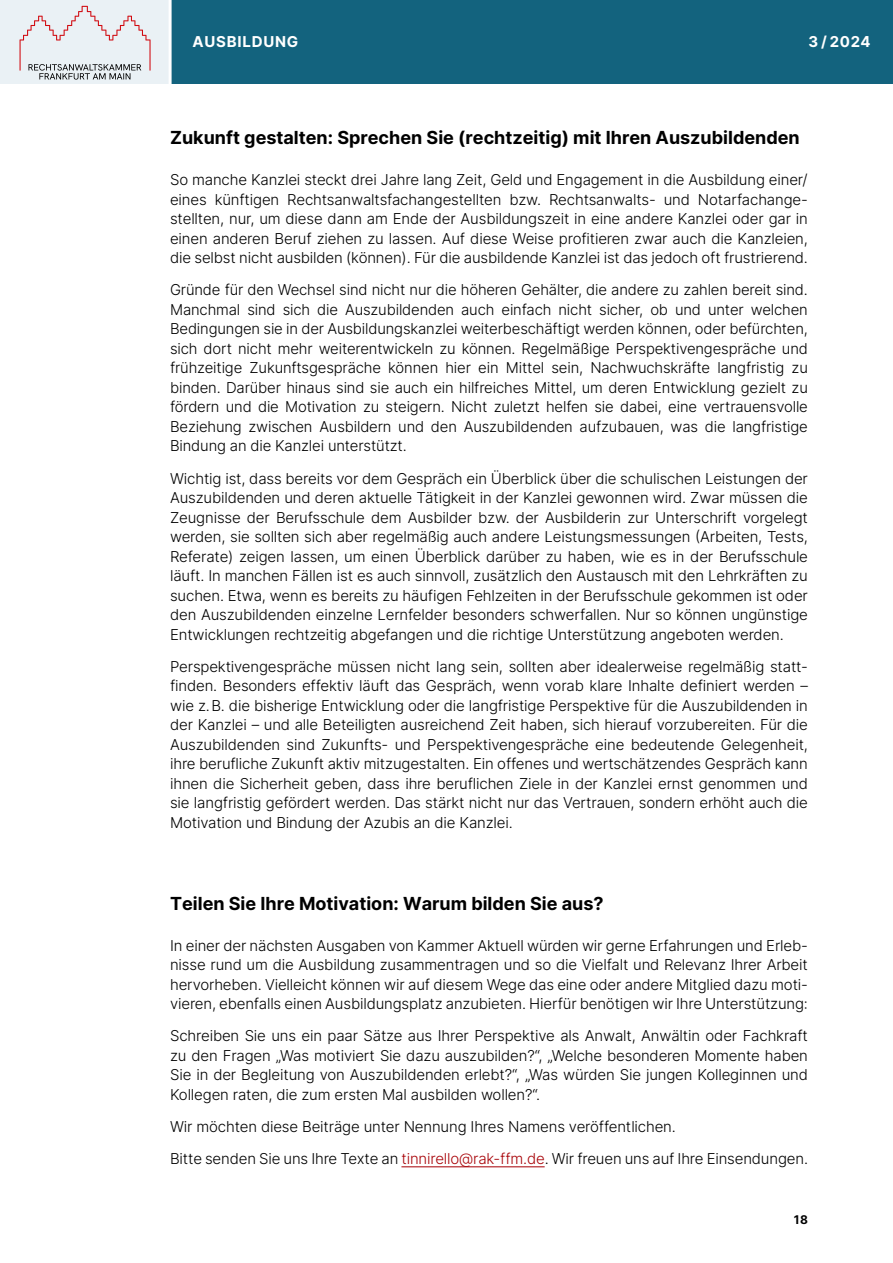
<style>
.page{position:relative;width:893px;height:1263px;background:#fff}
.page>*{position:absolute;margin:0;border:0;box-sizing:border-box;transform-origin:0 0}
.t1{font:18px "Inter";color:#000}
.t2{font:300 15px/19.5px "Inter";letter-spacing:-.01em;color:#000;text-align:justify}
.t3{font:15px "Inter";letter-spacing:.05em;color:#fff}
.t4{font:12px "Inter";color:#000}
.s1{color:#a80409}
</style>
<div class="page">
<div style="left:170px;top:0;width:723px;height:84px;background:#13637e"></div>
<div style="left:0;top:0;width:170px;height:84px;background:#eaf1f5"></div>
<svg style="left:20px;top:6px;width:131px;height:74px"></svg>
<hr style="left:169px;top:0;width:3px;height:85px;background:#fff">
<hr style="left:401px;top:1166px;width:144px;height:1px;background:#a80409">
<p class="t3" style="left:192px;top:31px;width:107px">AUSBILDUNG</p>
<p class="t3" style="left:808px;top:31px;width:64px">3 / 2024</p>
<p class="t1" style="left:170px;top:125px;width:631px">Zukunft gestalten: Sprechen Sie (rechtzeitig) mit Ihren Auszubildenden</p>
<p class="t2" style="left:170px;top:170px;width:639px">So manche Kanzlei steckt drei Jahre lang Zeit, Geld und Engagement in die Ausbildung einer/ eines künftigen Rechtsanwaltsfachangestellten bzw. Rechtsanwalts- und Notarfachange&shy;stellten, nur, um diese dann am Ende der Ausbildungszeit in eine andere Kanzlei oder gar in einen anderen Beruf ziehen zu lassen. Auf diese Weise profitieren zwar auch die Kanzleien, die selbst nicht ausbilden (können). Für die ausbildende Kanzlei ist das jedoch oft frustrierend.</p>
<p class="t2" style="left:170px;top:280px;width:639px">Gründe für den Wechsel sind nicht nur die höheren Gehälter, die andere zu zahlen bereit sind.<br>Manchmal sind sich die Auszubildenden auch einfach nicht sicher, ob und unter welchen Bedingungen sie in der Ausbildungskanzlei weiterbeschäftigt werden können, oder befürchten, sich dort nicht mehr weiterentwickeln zu können. Regelmäßige Perspektivengespräche und frühzeitige Zukunftsgespräche können hier ein Mittel sein, Nachwuchskräfte langfristig zu binden. Darüber hinaus sind sie auch ein hilfreiches Mittel, um deren Entwicklung gezielt zu fördern und die Motivation zu steigern. Nicht zuletzt helfen sie dabei, eine vertrauensvolle Beziehung zwischen Ausbildern und den Auszubildenden aufzubauen, was die langfristige Bindung an die Kanzlei unterstützt.</p>
<p class="t2" style="left:170px;top:468px;width:639px">Wichtig ist, dass bereits vor dem Gespräch ein Überblick über die schulischen Leistungen der Auszubildenden und deren aktuelle Tätigkeit in der Kanzlei gewonnen wird. Zwar müssen die Zeugnisse der Berufsschule dem Ausbilder bzw. der Ausbilderin zur Unterschrift vorgelegt werden, sie sollten sich aber regelmäßig auch andere Leistungsmessungen (Arbeiten, Tests, Referate) zeigen lassen, um einen Überblick darüber zu haben, wie es in der Berufsschule läuft. In manchen Fällen ist es auch sinnvoll, zusätzlich den Austausch mit den Lehrkräften zu suchen. Etwa, wenn es bereits zu häufigen Fehlzeiten in der Berufsschule gekommen ist oder den Auszubildenden einzelne Lernfelder besonders schwerfallen. Nur so können ungünstige Entwicklungen rechtzeitig abgefangen und die richtige Unterstützung angeboten werden.</p>
<p class="t2" style="left:170px;top:656px;width:639px">Perspektivengespräche müssen nicht lang sein, sollten aber idealerweise regelmäßig statt&shy;finden. Besonders effektiv läuft das Gespräch, wenn vorab klare Inhalte definiert werden – wie z.B. die bisherige Entwicklung oder die langfristige Perspektive für die Auszubildenden in der Kanzlei – und alle Beteiligten ausreichend Zeit haben, sich hierauf vorzubereiten. Für die Auszubildenden sind Zukunfts- und Perspektivengespräche eine bedeutende Gelegenheit, ihre berufliche Zukunft aktiv mitzugestalten. Ein offenes und wertschätzendes Gespräch kann ihnen die Sicherheit geben, dass ihre beruflichen Ziele in der Kanzlei ernst genommen und sie langfristig gefördert werden. Das stärkt nicht nur das Vertrauen, sondern erhöht auch die Motivation und Bindung der Azubis an die Kanzlei.</p>
<p class="t1" style="left:170px;top:890px;width:435px">Teilen Sie Ihre Motivation: Warum bilden Sie aus?</p>
<p class="t2" style="left:170px;top:935px;width:639px">In einer der nächsten Ausgaben von Kammer Aktuell würden wir gerne Erfahrungen und Erleb&shy;nisse rund um die Ausbildung zusammentragen und so die Vielfalt und Relevanz Ihrer Arbeit hervorheben. Vielleicht können wir auf diesem Wege das eine oder andere Mitglied dazu moti&shy;vieren, ebenfalls einen Ausbildungsplatz anzubieten. Hierfür benötigen wir Ihre Unterstützung:</p>
<p class="t2" style="left:170px;top:1026px;width:639px">Schreiben Sie uns ein paar Sätze aus Ihrer Perspektive als Anwalt, Anwältin oder Fachkraft zu den Fragen „Was motiviert Sie dazu auszubilden?“, „Welche besonderen Momente haben Sie in der Begleitung von Auszubildenden erlebt?“, „Was würden Sie jungen Kolleginnen und Kollegen raten, die zum ersten Mal ausbilden wollen?“.</p>
<p class="t2" style="left:170px;top:1110px;width:639px;line-height:32.2px">Wir möchten diese Beiträge unter Nennung Ihres Namens veröffentlichen.<br>Bitte senden Sie uns Ihre Texte an <span class="s1">tinnirello@rak-ffm.de</span>. Wir freuen uns auf Ihre Einsendungen.</p>
<p class="t4" style="left:794px;top:1211px;width:16px">18</p>
</div>
